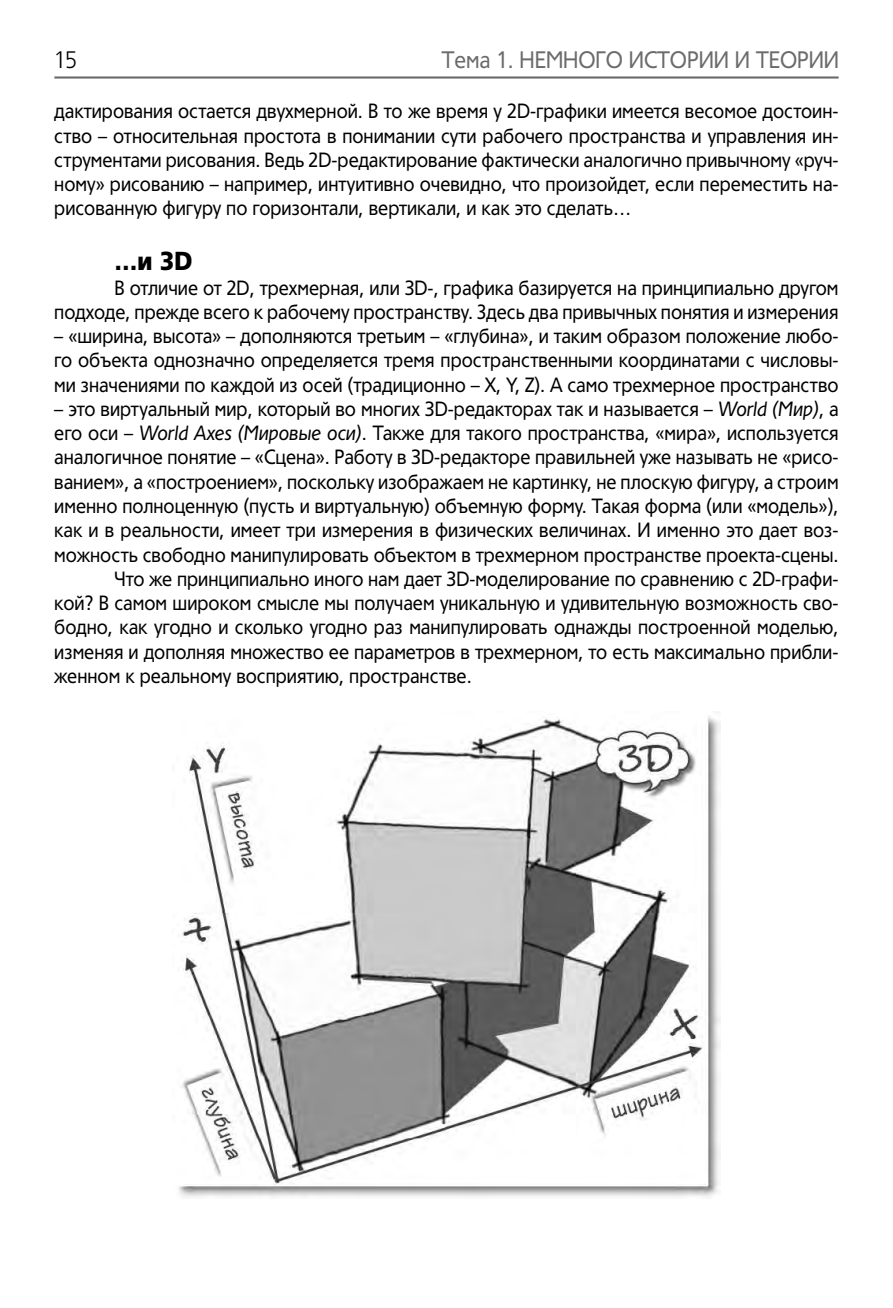
<style>
.page{position:relative;width:893px;height:1308px;background:#fff}
.page>*{position:absolute;margin:0;border:0;box-sizing:border-box;transform-origin:0 0}
.t1{font:900 25.65px "Tornado Cyr";color:#000;scale:.9 1}
.t2{font:23.4px "Tornado Cyr";color:#6b6b6b;scale:.9 1}
.t3{font:300 23.4px "Tornado Cyr";color:#000;scale:.9 1}
.t4{font:20.25px/24.3px "Tornado Cyr";color:#000;text-align:justify;scale:.9 1}
.s1{font-style:italic}
</style>
<div class="page">
<hr style="left:54px;top:76px;width:785px;height:3px;background:#6b6b6b">
<img style="left:178px;top:716px;width:542px;height:482px">
<p class="t3" style="left:54px;top:52px;width:27px">15</p>
<p class="t2" style="left:442px;top:52px;width:443px">Тема 1. НЕМНОГО ИСТОРИИ И ТЕОРИИ</p>
<p class="t4" style="left:54px;top:101px;width:873px">дактирования остается двухмерной. В то же время у 2D-графики имеется весомое достоин&shy;ство – относительная простота в понимании сути рабочего пространства и управления ин&shy;струментами рисования. Ведь 2D-редактирование фактически аналогично привычному «руч&shy;ному» рисованию – например, интуитивно очевидно, что произойдет, если переместить на&shy;рисованную фигуру по горизонтали, вертикали, и как это сделать…</p>
<p class="t1" style="left:115px;top:252px;width:88px">…и 3D</p>
<p class="t4" style="left:54px;top:278px;width:873px;text-align:right">В отличие от 2D, трехмерная, или 3D-, графика базируется на принципиально другом подходе, прежде всего к рабочему пространству. Здесь два привычных понятия и измерения</p>
<p class="t4" style="left:54px;top:326px;width:873px">– «ширина, высота» – дополняются третьим – «глубина», и таким образом положение любо&shy;го объекта однозначно определяется тремя пространственными координатами с числовы&shy;ми значениями по каждой из осей (традиционно – X, Y, Z). А само трехмерное пространство</p>
<p class="t4" style="left:54px;top:399px;width:873px">– это виртуальный мир, который во многих 3D-редакторах так и называется – <span class="s1">World (Мир)</span>, а</p>
<p class="t4" style="left:54px;top:423px;width:873px">его оси – <span class="s1">World Axes (Мировые оси)</span>. Также для такого пространства, «мира», используется</p>
<p class="t4" style="left:54px;top:447px;width:873px">аналогичное понятие – «Сцена». Работу в 3D-редакторе правильней уже называть не «рисо-</p>
<p class="t4" style="left:54px;top:472px;width:873px">ванием», а «построением», поскольку изображаем не картинку, не плоскую фигуру, а строим</p>
<p class="t4" style="left:54px;top:496px;width:873px">именно полноценную (пусть и виртуальную) объемную форму. Такая форма (или «модель»),</p>
<p class="t4" style="left:54px;top:520px;width:873px">как и в реальности, имеет три измерения в физических величинах. И именно это дает воз-</p>
<p class="t4" style="left:54px;top:544px;width:873px">можность свободно манипулировать объектом в трехмерном пространстве проекта-сцены.</p>
<p class="t4" style="left:115px;top:569px;width:806px">Что же принципиально иного нам дает 3D-моделирование по сравнению с 2D-графи-</p>
<p class="t4" style="left:54px;top:593px;width:873px">кой? В самом широком смысле мы получаем уникальную и удивительную возможность сво-</p>
<p class="t4" style="left:54px;top:617px;width:873px">бодно, как угодно и сколько угодно раз манипулировать однажды построенной моделью,</p>
<p class="t4" style="left:54px;top:642px;width:873px">изменяя и дополняя множество ее параметров в трехмерном, то есть максимально прибли-</p>
<p class="t4" style="left:54px;top:666px;width:465px">женном к реальному восприятию, пространстве.</p>
</div>
